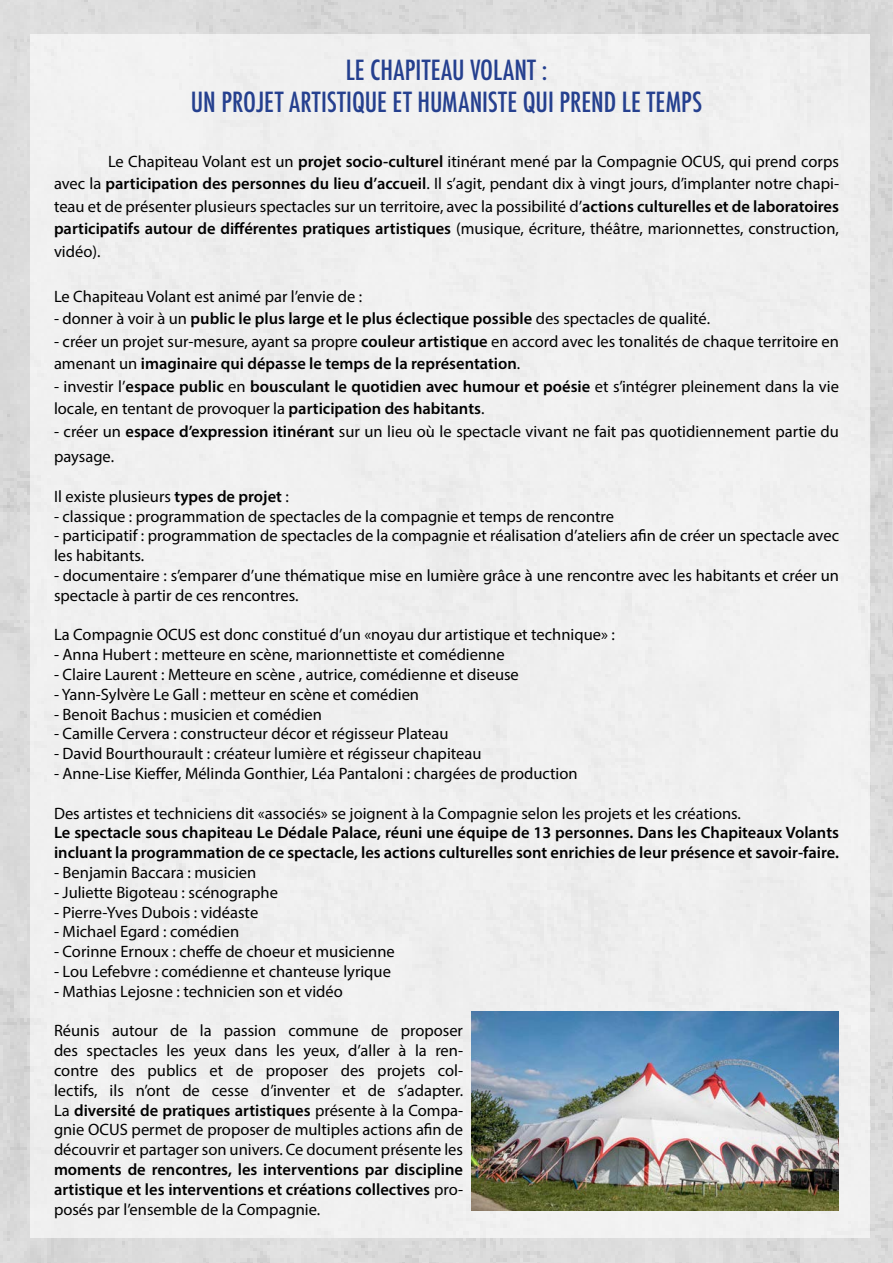
<style>
.page{position:relative;width:893px;height:1263px;background:#fff}
.page>*{position:absolute;margin:0;border:0;box-sizing:border-box;transform-origin:0 0}
.t1{font:500 condensed 27px "Futura";color:#25408f}
.t2{font:16.5px/19.8px "Myriad Pro";color:#000}
.t3{font:600 16.5px/19.8px "Myriad Pro";color:#000}
.s1{font-weight:600}
.s2{font-weight:400}
</style>
<div class="page">
<img style="left:0;top:0;width:893px;height:1263px">
<div style="left:30px;top:34px;width:840px;height:1203px;background:#f0f0f0"></div>
<img style="left:472px;top:1012px;width:367px;height:198px">
<h1 class="t1" style="left:346px;top:52px;width:203px">LE CHAPITEAU VOLANT :</h1>
<h1 class="t1" style="left:191px;top:85px;width:108px">UN PROJET ARTISTI</h1>
<h1 class="t1" style="left:352px;top:85px;width:102px">QUE ET HUMANISTE</h1>
<h1 class="t1" style="left:523px;top:85px;width:49px">QUI PREND</h1>
<h1 class="t1" style="left:622px;top:85px;width:37px">LE TEMPS</h1>
<p class="t2" style="left:54px;top:150px;width:787px;line-height:22.5px;text-align:justify;text-indent:54px">Le Chapiteau Volant est un <span class="s1">projet socio-culturel</span> itinérant mené par la Compagnie OCUS, qui prend corps avec la <span class="s1">participation des personnes du lieu d’accueil</span>. Il s’agit, pendant dix à vingt jours, d’implanter notre chapi&shy;teau et de présenter plusieurs spectacles sur un territoire, avec la possibilité d’<span class="s1">actions culturelles et de laboratoires participatifs autour de différentes pratiques artistiques</span> (musique, écriture, théâtre, marionnettes, construction, vidéo).</p>
<p class="t2" style="left:54px;top:286px;width:310px">Le Chapiteau Volant est animé par l’envie de :</p>
<p class="t3" style="left:54px;top:309px;width:658px"><span class="s2">- donner à voir à un</span> public le plus large et le plus éclectique possible <span class="s2">des spectacles de qualité.</span></p>
<p class="t2" style="left:54px;top:330px;width:786px;line-height:22.5px">- créer un projet sur-mesure, ayant sa propre <span class="s1">couleur artistique</span> en accord avec les tonalités de chaque territoire en amenant un <span class="s1">imaginaire qui dépasse le temps de la représentation</span>.</p>
<p class="t3" style="left:54px;top:375px;width:786px;line-height:22.5px"><span class="s2">- investir l’</span>espace public <span class="s2">en</span> bousculant le quotidien avec humour et poésie <span class="s2">et s’intégrer pleinement dans la vie locale, en tentant de provoquer la</span> participation des habitants<span class="s2">.</span></p>
<p class="t2" style="left:54px;top:419px;width:786px;line-height:25.2px">- créer un <span class="s1">espace d’expression itinérant</span> sur un lieu où le spectacle vivant ne fait pas quotidiennement partie du paysage.</p>
<p class="t2" style="left:54px;top:486px;width:236px">Il existe plusieurs <span class="s1">types de projet</span> :</p>
<p class="t2" style="left:54px;top:506px;width:562px">- classique : programmation de spectacles de la compagnie et temps de rencontre</p>
<p class="t2" style="left:54px;top:526px;width:786px">- participatif : programmation de spectacles de la compagnie et réalisation d’ateliers afin de créer un spectacle avec les habitants.</p>
<p class="t2" style="left:54px;top:565px;width:786px">- documentaire : s’emparer d’une thématique mise en lumière grâce à une rencontre avec les habitants et créer un spectacle à partir de ces rencontres.</p>
<p class="t2" style="left:54px;top:625px;width:562px">La Compagnie OCUS est donc constitué d’un «noyau dur artistique et technique» :</p>
<p class="t2" style="left:54px;top:644px;width:452px">- Anna Hubert : metteure en scène, marionnettiste et comédienne</p>
<p class="t2" style="left:54px;top:664px;width:466px">- Claire Laurent : Metteure en scène , autrice, comédienne et diseuse</p>
<p class="t2" style="left:54px;top:684px;width:367px">- Yann-Sylvère Le Gall : metteur en scène et comédien</p>
<p class="t2" style="left:54px;top:704px;width:269px">- Benoit Bachus : musicien et comédien</p>
<p class="t2" style="left:54px;top:724px;width:396px">- Camille Cervera : constructeur décor et régisseur Plateau</p>
<p class="t2" style="left:54px;top:743px;width:429px">- David Bourthourault : créateur lumière et régisseur chapiteau</p>
<p class="t2" style="left:54px;top:763px;width:525px">- Anne-Lise Kieffer, Mélinda Gonthier, Léa Pantaloni : chargées de production</p>
<p class="t2" style="left:54px;top:803px;width:688px">Des artistes et techniciens dit «associés» se joignent à la Compagnie selon les projets et les créations.</p>
<p class="t3" style="left:54px;top:822px;width:786px">Le spectacle sous chapiteau Le Dédale Palace, réuni une équipe de 13 personnes. Dans les Chapiteaux Volants incluant la programmation de ce spectacle, les actions culturelles sont enrichies de leur présence et savoir-faire.</p>
<p class="t2" style="left:54px;top:862px;width:204px">- Benjamin Baccara : musicien</p>
<p class="t2" style="left:54px;top:882px;width:226px">- Juliette Bigoteau : scénographe</p>
<p class="t2" style="left:54px;top:902px;width:206px">- Pierre-Yves Dubois : vidéaste</p>
<p class="t2" style="left:54px;top:922px;width:187px">- Michael Egard : comédien</p>
<p class="t2" style="left:54px;top:941px;width:342px">- Corinne Ernoux : cheffe de choeur et musicienne</p>
<p class="t2" style="left:54px;top:961px;width:338px">- Lou Lefebvre : comédienne et chanteuse lyrique</p>
<p class="t2" style="left:54px;top:981px;width:290px">- Mathias Lejosne : technicien son et vidéo</p>
<p class="t2" style="left:54px;top:1021px;width:411px;text-align:justify">Réunis autour de la passion commune de proposer des spectacles les yeux dans les yeux, d’aller à la ren&shy;contre des publics et de proposer des projets col&shy;lectifs, ils n’ont de cesse d’inventer et de s’adapter.<br>La <span class="s1">diversité de pratiques artistiques</span> présente à la Compa&shy;gnie OCUS permet de proposer de multiples actions afin de découvrir et partager son univers. Ce document présente les</p>
<p class="t3" style="left:54px;top:1159px;width:411px;text-align:justify">moments de rencontres, les interventions par discipline artistique et les interventions et créations collectives <span class="s2">pro&shy;posés par l’ensemble de la Compagnie.</span></p>
</div>
